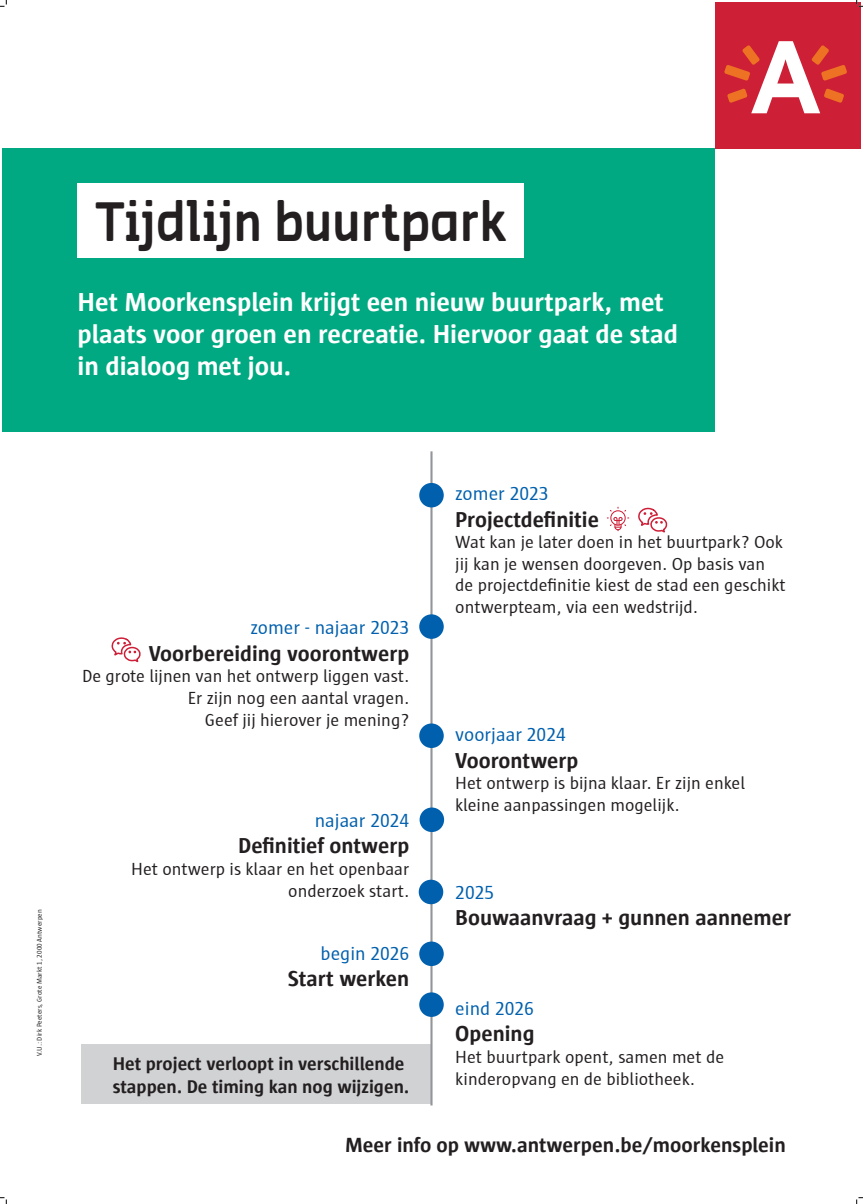
<style>
.page{position:relative;width:863px;height:1204px;background:#fff}
.page>*{position:absolute;margin:0;border:0;box-sizing:border-box;transform-origin:0 0}
.t1{font:49.5px "Antwerpen";color:#231f20}
.t2{font:700 26.7px/32px "Sun Antwerpen";color:#fff}
.t3{font:700 22.2px "Sun Antwerpen";color:#231f20}
.t4{font:700 21.06px "Sun Antwerpen";color:#231f20}
.t5{font:19.5px "Sun Antwerpen";color:#0160ad}
.t6{font:700 18.9px/22.7px "Sun Antwerpen";color:#231f20}
.t7{font:18px/21.6px "Sun Antwerpen";color:#231f20}
.t8{font:7.08px "Sun Antwerpen";color:#231f20}
</style>
<div class="page">
<div style="left:81px;top:1044px;width:350px;height:59px;background:#d1d2d4"></div>
<div style="left:715px;top:2px;width:146px;height:146px;background:#cd1f35"></div>
<div style="left:2px;top:148px;width:713px;height:283px;background:#00a981"></div>
<hr style="left:430px;top:451px;width:3px;height:654px;background:#939598">
<div style="left:78px;top:183px;width:446px;height:75px;background:#fff"></div>
<div style="left:419px;top:483px;width:25px;height:24px;background:#0160ad;border-radius:50%"></div>
<div style="left:419px;top:614px;width:25px;height:24px;background:#0160ad;border-radius:50%"></div>
<div style="left:419px;top:723px;width:25px;height:24px;background:#0160ad;border-radius:50%"></div>
<div style="left:420px;top:807px;width:24px;height:24px;background:#0160ad;border-radius:50%"></div>
<div style="left:419px;top:941px;width:25px;height:24px;background:#0160ad;border-radius:50%"></div>
<div style="left:419px;top:879px;width:24px;height:25px;background:#0160ad;border-radius:50%"></div>
<div style="left:419px;top:992px;width:25px;height:24px;background:#0160ad;border-radius:50%"></div>
<svg style="left:638px;top:507px;width:29px;height:25px"></svg>
<svg style="left:112px;top:637px;width:29px;height:25px"></svg>
<svg style="left:607px;top:507px;width:22px;height:23px"></svg>
<svg style="left:724px;top:41px;width:123px;height:73px"></svg>
<svg style="left:0;top:0;width:7px;height:7px"></svg>
<svg style="left:0;top:1197px;width:7px;height:6px"></svg>
<svg style="left:857px;top:0;width:6px;height:7px"></svg>
<svg style="left:857px;top:1197px;width:6px;height:6px"></svg>
<h1 class="t1" style="left:95px;top:190px;width:413px">Tijdlijn buurtpark</h1>
<h2 class="t2" style="left:78px;top:286px;width:602px">Het Moorkensplein krijgt een nieuw buurtpark, met plaats voor groen en recreatie. Hiervoor gaat de stad in dialoog met jou.</h2>
<p class="t8" style="left:35px;top:1055px;width:148px;rotate:-90deg">V.U.: Dirk Peeters, Grote Markt 1, 2000 Antwerpen</p>
<p class="t5" style="left:251px;top:616px;width:160px">zomer - najaar 2023</p>
<p class="t3" style="left:149px;top:640px;width:262px">Voorbereiding voorontwerp</p>
<p class="t7" style="left:82px;top:665px;width:329px;text-align:right">De grote lijnen van het ontwerp liggen vast.<br>Er zijn nog een aantal vragen.<br>Geef jij hierover je mening?</p>
<p class="t5" style="left:315px;top:809px;width:96px">najaar 2024</p>
<p class="t3" style="left:238px;top:833px;width:173px">Definitief ontwerp</p>
<p class="t7" style="left:131px;top:857px;width:280px;text-align:right">Het ontwerp is klaar en het openbaar onderzoek start.</p>
<p class="t5" style="left:321px;top:941px;width:90px">begin 2026</p>
<p class="t3" style="left:288px;top:966px;width:123px">Start werken</p>
<p class="t6" style="left:113px;top:1051px;width:298px">Het project verloopt in verschillende stappen. De timing kan nog wijzigen.</p>
<p class="t5" style="left:455px;top:482px;width:95px">zomer 2023</p>
<p class="t3" style="left:455px;top:506px;width:145px">Projectdefinitie</p>
<p class="t7" style="left:455px;top:531px;width:332px">Wat kan je later doen in het buurtpark? Ook jij kan je wensen doorgeven. Op basis van de projectdefinitie kiest de stad een geschikt ontwerpteam, via een wedstrijd.</p>
<p class="t5" style="left:455px;top:723px;width:112px">voorjaar 2024</p>
<p class="t3" style="left:455px;top:747px;width:125px">Voorontwerp</p>
<p class="t7" style="left:455px;top:772px;width:291px">Het ontwerp is bijna klaar. Er zijn enkel kleine aanpassingen mogelijk.</p>
<p class="t5" style="left:455px;top:880px;width:40px">2025</p>
<p class="t3" style="left:455px;top:905px;width:337px">Bouwaanvraag + gunnen aannemer</p>
<p class="t5" style="left:455px;top:996px;width:80px">eind 2026</p>
<p class="t3" style="left:455px;top:1021px;width:81px">Opening</p>
<p class="t7" style="left:455px;top:1045px;width:270px">Het buurtpark opent, samen met de kinderopvang en de bibliotheek.</p>
<p class="t4" style="left:345px;top:1132px;width:442px">Meer info op www.antwerpen.be/moorkensplein</p>
</div>
